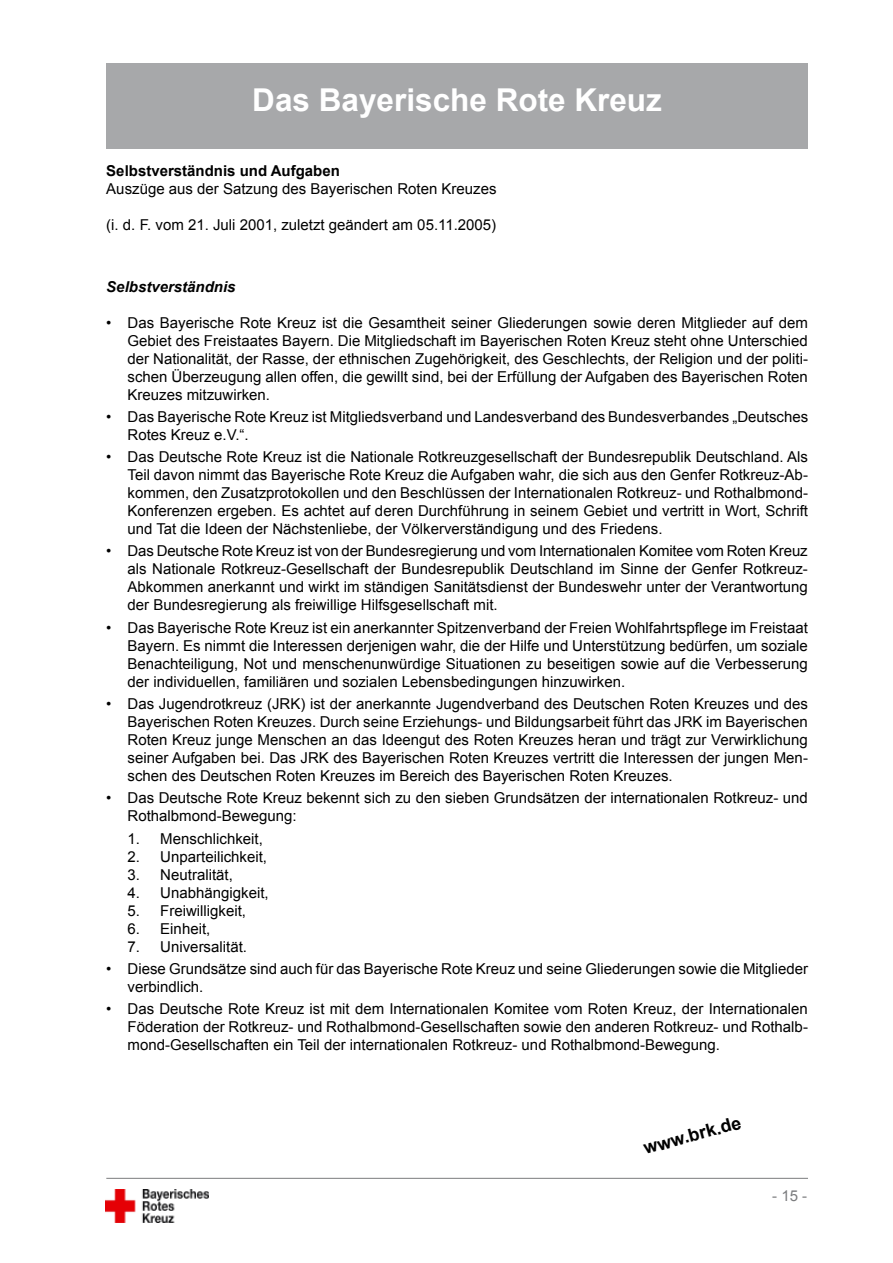
<style>
.page{position:relative;width:893px;height:1263px;background:#fff}
.page>*{position:absolute;margin:0;border:0;box-sizing:border-box;transform-origin:0 0}
.t1{font:700 31.5px "Arial";color:#fff}
.t2{font:700 18px "Arial";color:#000}
.t3{font:15px/18px "Arial";color:#000;text-align:justify}
.t4{font:700 15px "Arial";color:#000}
.t5{font:italic 700 15px "Arial";color:#000}
.t6{font:15px "Arial";color:#7b7c7e}
</style>
<div class="page">
<hr style="left:106px;top:1178px;width:702px;height:1px;background:#7b7c7e">
<img style="left:105px;top:1190px;width:104px;height:32px">
<div style="left:106px;top:64px;width:702px;height:85px;background:#a7a8aa"></div>
<h1 class="t1" style="left:252px;top:79px;width:411px">Das Bayerische Rote Kreuz</h1>
<p class="t4" style="left:106px;top:161px;width:235px">Selbstverständnis und Aufgaben</p>
<p class="t3" style="left:106px;top:180px;width:392px">Auszüge aus der Satzung des Bayerischen Roten Kreuzes</p>
<p class="t3" style="left:106px;top:216px;width:391px">(i. d. F. vom 21 . Juli 2001 , zuletzt geändert am 05.11 .2005)</p>
<p class="t5" style="left:106px;top:277px;width:131px">Selbstverständnis</p>
<p class="t3" style="left:128px;top:313px;width:682px;text-indent:-21px">• Das Bayerische Rote Kreuz ist die Gesamtheit seiner Gliederungen sowie deren Mitglieder auf dem Gebiet des Freistaates Bayern. Die Mitgliedschaft im Bayerischen Roten Kreuz steht ohne Unterschied der Nationalität, der Rasse, der ethnischen Zugehörigkeit, des Geschlechts, der Religion und der politi&shy;schen Überzeugung allen offen, die gewillt sind, bei der Erfüllung der Aufgaben des Bayerischen Roten Kreuzes mitzuwirken.</p>
<p class="t3" style="left:128px;top:408px;width:682px;text-indent:-21px">• Das Bayerische Rote Kreuz ist Mitgliedsverband und Landesverband des Bundesverbandes „Deutsches<br>Rotes Kreuz e.V.“.</p>
<p class="t3" style="left:128px;top:448px;width:682px;text-indent:-21px">• Das Deutsche Rote Kreuz ist die Nationale Rotkreuzgesellschaft der Bundesrepublik Deutschland. Als Teil davon nimmt das Bayerische Rote Kreuz die Aufgaben wahr, die sich aus den Genfer Rotkreuz-Ab&shy;kommen, den Zusatzprotokollen und den Beschlüssen der Internationalen Rotkreuz- und Rothalbmond-Konferenzen ergeben. Es achtet auf deren Durchführung in seinem Gebiet und vertritt in Wort, Schrift und Tat die Ideen der Nächstenliebe, der Völkerverständigung und des Friedens.</p>
<p class="t3" style="left:128px;top:542px;width:682px;text-indent:-21px">• Das Deutsche Rote Kreuz ist von der Bundesregierung und vom Internationalen Komitee vom Roten Kreuz als Nationale Rotkreuz-Gesellschaft der Bundesrepublik Deutschland im Sinne der Genfer Rotkreuz-Abkommen anerkannt und wirkt im ständigen Sanitätsdienst der Bundeswehr unter der Verantwortung der Bundesregierung als freiwillige Hilfsgesellschaft mit.</p>
<p class="t3" style="left:128px;top:619px;width:682px;text-indent:-21px">• Das Bayerische Rote Kreuz ist ein anerkannter Spitzenverband der Freien Wohlfahrtspflege im Freistaat Bayern. Es nimmt die Interessen derjenigen wahr, die der Hilfe und Unterstützung bedürfen, um soziale Benachteiligung, Not und menschenunwürdige Situationen zu beseitigen sowie auf die Verbesserung der individuellen, familiären und sozialen Lebensbedingungen hinzuwirken.</p>
<p class="t3" style="left:128px;top:695px;width:682px;text-indent:-21px">• Das Jugendrotkreuz (JRK) ist der anerkannte Jugendverband des Deutschen Roten Kreuzes und des Bayerischen Roten Kreuzes. Durch seine Erziehungs- und Bildungsarbeit führt das JRK im Bayerischen Roten Kreuz junge Menschen an das Ideengut des Roten Kreuzes heran und trägt zur Verwirklichung seiner Aufgaben bei. Das JRK des Bayerischen Roten Kreuzes vertritt die Interessen der jungen Men&shy;schen des Deutschen Roten Kreuzes im Bereich des Bayerischen Roten Kreuzes.</p>
<p class="t3" style="left:128px;top:789px;width:682px;text-indent:-21px">• Das Deutsche Rote Kreuz bekennt sich zu den sieben Grundsätzen der internationalen Rotkreuz- und<br>Rothalbmond-Bewegung:</p>
<p class="t3" style="left:106px;top:829px;width:158px">1 . Menschlichkeit,</p>
<p class="t3" style="left:128px;top:847px;width:141px">2. Unparteilichkeit,</p>
<p class="t3" style="left:128px;top:865px;width:107px">3. Neutralität,</p>
<p class="t3" style="left:128px;top:883px;width:143px">4. Unabhängigkeit,</p>
<p class="t3" style="left:128px;top:901px;width:120px">5. Freiwilligkeit,</p>
<p class="t3" style="left:128px;top:919px;width:84px">6. Einheit,</p>
<p class="t3" style="left:128px;top:937px;width:121px">7. Universalität.</p>
<p class="t3" style="left:128px;top:960px;width:682px;text-indent:-21px">• Diese Grundsätze sind auch für das Bayerische Rote Kreuz und seine Gliederungen sowie die Mitglieder verbindlich.</p>
<p class="t3" style="left:128px;top:1000px;width:682px;text-indent:-21px">• Das Deutsche Rote Kreuz ist mit dem Internationalen Komitee vom Roten Kreuz, der Internationalen Föderation der Rotkreuz- und Rothalbmond-Gesellschaften sowie den anderen Rotkreuz- und Rothalb&shy;mond-Gesellschaften ein Teil der internationalen Rotkreuz- und Rothalbmond-Bewegung.</p>
<p class="t2" style="left:641px;top:1136px;width:102px;rotate:-15deg">www.brk.de</p>
<p class="t6" style="left:772px;top:1186px;width:37px">- 1 5 -</p>
</div>
